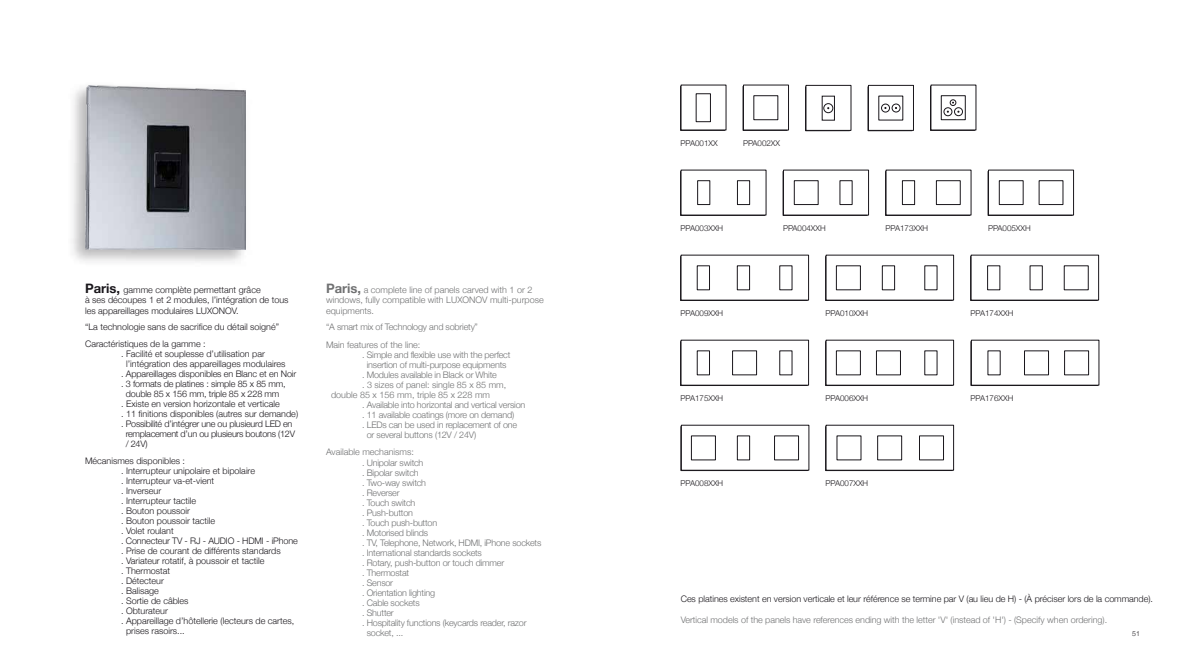
<style>
.page{position:relative;width:1191px;height:652px;background:#fff}
.page>*{position:absolute;margin:0;border:0;box-sizing:border-box;transform-origin:0 0}
.t1{font:300 9px/10.4px "Helvetica Neue";color:#1a171c}
.t2{font:300 9px/17.8px "Helvetica Neue";letter-spacing:-.02em;color:#707172}
.t3{font:300 9px/10.4px "Helvetica Neue";color:#707172}
.t4{font:300 9px "Helvetica Neue";letter-spacing:-.02em;color:#1a171c}
.t5{font:300 9px "Helvetica Neue";letter-spacing:-.025em;color:#1a171c}
.t6{font:300 8px "Helvetica Neue";color:#1a171c}
.t7{font:300 7px "Helvetica Neue";color:#1a171c}
.s1{font-weight:700;font-size:13px}
</style>
<div class="page">
<img style="left:85px;top:85px;width:160px;height:164px">
<svg style="left:680px;top:85px;width:45px;height:46px"></svg>
<svg style="left:742px;top:86px;width:46px;height:45px"></svg>
<div style="left:868px;top:85px;width:45px;height:46px;border:1px solid #1a171c"></div>
<svg style="left:867px;top:86px;width:46px;height:46px"></svg>
<svg style="left:930px;top:85px;width:45px;height:46px"></svg>
<svg style="left:987px;top:171px;width:86px;height:45px"></svg>
<div style="left:999px;top:181px;width:24px;height:24px;border:1px solid #1a171c"></div>
<svg style="left:680px;top:170px;width:85px;height:46px"></svg>
<div style="left:697px;top:181px;width:13px;height:24px;border:1px solid #1a171c"></div>
<div style="left:737px;top:181px;width:13px;height:24px;border:1px solid #1a171c"></div>
<svg style="left:782px;top:171px;width:86px;height:45px"></svg>
<div style="left:794px;top:181px;width:24px;height:24px;border:1px solid #1a171c"></div>
<svg style="left:680px;top:255px;width:128px;height:46px"></svg>
<div style="left:737px;top:266px;width:12px;height:24px;border:1px solid #1a171c"></div>
<div style="left:779px;top:266px;width:13px;height:24px;border:1px solid #1a171c"></div>
<svg style="left:825px;top:255px;width:128px;height:46px"></svg>
<div style="left:882px;top:266px;width:12px;height:24px;border:1px solid #1a171c"></div>
<svg style="left:825px;top:341px;width:128px;height:45px"></svg>
<svg style="left:885px;top:170px;width:85px;height:46px"></svg>
<div style="left:936px;top:181px;width:24px;height:24px;border:1px solid #1a171c"></div>
<div style="left:902px;top:181px;width:12px;height:24px;border:1px solid #1a171c"></div>
<svg style="left:970px;top:255px;width:128px;height:46px"></svg>
<div style="left:987px;top:266px;width:13px;height:24px;border:1px solid #1a171c"></div>
<svg style="left:680px;top:341px;width:128px;height:45px"></svg>
<div style="left:779px;top:351px;width:13px;height:24px;border:1px solid #1a171c"></div>
<svg style="left:825px;top:426px;width:128px;height:46px"></svg>
<svg style="left:970px;top:341px;width:128px;height:45px"></svg>
<div style="left:806px;top:85px;width:45px;height:46px;border:1px solid #1a171c"></div>
<svg style="left:805px;top:86px;width:45px;height:46px"></svg>
<svg style="left:680px;top:426px;width:128px;height:46px"></svg>
<div style="left:737px;top:436px;width:13px;height:24px;border:1px solid #1a171c"></div>
<p class="t1" style="left:85px;top:284px;width:205px"><span class="s1">Paris,</span> gamme complète permettant grâce<br>à ses découpes 1 et 2 modules, l’intégration de tous les appareillages modulaires LUXONOV.</p>
<p class="t1" style="left:85px;top:319px;width:195px;line-height:16.8px">“La technologie sans de sacrifice du détail soigné”<br>Caractéristiques de la gamme :</p>
<p class="t1" style="left:121px;top:349px;width:145px">. Facilité et souplesse d’utilisation par</p>
<p class="t1" style="left:126px;top:359px;width:161px">l’intégration des appareillages modulaires</p>
<p class="t1" style="left:121px;top:369px;width:177px">. Appareillages disponibles en Blanc et en Noir</p>
<p class="t1" style="left:121px;top:379px;width:166px">. 3 formats de platines : simple 85 x 85 mm,</p>
<p class="t1" style="left:126px;top:389px;width:155px">double 85 x 156 mm, triple 85 x 228 mm</p>
<p class="t1" style="left:121px;top:399px;width:160px">. Existe en version horizontale et verticale</p>
<p class="t1" style="left:121px;top:409px;width:179px">. 11 finitions disponibles (autres sur demande)</p>
<p class="t4" style="left:121px;top:418px;width:173px">. Possibilité d’intégrer une ou plusieurd LED en</p>
<p class="t5" style="left:126px;top:428px;width:171px">remplacement d’un ou plusieurs boutons (12V</p>
<p class="t1" style="left:126px;top:439px;width:24px">/ 24V)</p>
<p class="t1" style="left:85px;top:455px;width:101px">Mécanismes disponibles :</p>
<p class="t1" style="left:121px;top:465px;width:135px">. Interrupteur unipolaire et bipolaire</p>
<p class="t1" style="left:121px;top:475px;width:95px">. Interrupteur va-et-vient</p>
<p class="t1" style="left:121px;top:485px;width:42px">. Inverseur</p>
<p class="t1" style="left:121px;top:495px;width:77px">. Interrupteur tactile</p>
<p class="t1" style="left:121px;top:505px;width:71px">. Bouton poussoir</p>
<p class="t1" style="left:121px;top:515px;width:96px">. Bouton poussoir tactile</p>
<p class="t1" style="left:121px;top:525px;width:54px">. Volet roulant</p>
<p class="t1" style="left:121px;top:535px;width:178px">. Connecteur TV - RJ - AUDIO - HDMI - iPhone</p>
<p class="t1" style="left:121px;top:545px;width:161px">. Prise de courant de différents standards</p>
<p class="t1" style="left:121px;top:555px;width:145px">. Variateur rotatif, à poussoir et tactile</p>
<p class="t1" style="left:121px;top:565px;width:51px">. Thermostat</p>
<p class="t1" style="left:121px;top:575px;width:44px">. Détecteur</p>
<p class="t1" style="left:121px;top:585px;width:39px">. Balisage</p>
<p class="t1" style="left:121px;top:595px;width:69px">. Sortie de câbles</p>
<p class="t1" style="left:121px;top:605px;width:48px">. Obturateur</p>
<p class="t1" style="left:121px;top:615px;width:175px">. Appareillage d’hôtellerie (lecteurs de cartes,</p>
<p class="t1" style="left:126px;top:625px;width:60px">prises rasoirs...</p>
<p class="t3" style="left:326px;top:284px;width:219px"><span class="s1">Paris,</span> a complete line of panels carved with 1 or 2 windows, fully compatible with LUXONOV multi-purpose equipments.</p>
<p class="t2" style="left:326px;top:318px;width:153px">“A smart mix of Technology and sobriety”<br>Main features of the line:</p>
<p class="t2" style="left:362px;top:346px;width:150px">. Simple and flexible use with the perfect</p>
<p class="t2" style="left:367px;top:356px;width:141px">insertion of multi-purpose equipments</p>
<p class="t2" style="left:362px;top:366px;width:136px">. Modules available in Black or White</p>
<p class="t3" style="left:362px;top:380px;width:146px">. 3 sizes of panel: single 85 x 85 mm,</p>
<p class="t3" style="left:331px;top:390px;width:160px">double 85 x 156 mm, triple 85 x 228 mm</p>
<p class="t2" style="left:362px;top:396px;width:165px">. Available into horizontal and vertical version</p>
<p class="t2" style="left:362px;top:406px;width:154px">. 11 available coatings (more on demand)</p>
<p class="t2" style="left:362px;top:416px;width:157px">. LEDs can be used in replacement of one</p>
<p class="t2" style="left:367px;top:426px;width:111px">or several buttons (12V / 24V)</p>
<p class="t3" style="left:326px;top:446px;width:89px">Available mechanisms:</p>
<p class="t2" style="left:362px;top:453px;width:63px">. Unipolar switch</p>
<p class="t2" style="left:362px;top:463px;width:58px">. Bipolar switch</p>
<p class="t2" style="left:362px;top:473px;width:66px">. Two-way switch</p>
<p class="t2" style="left:362px;top:483px;width:39px">. Reverser</p>
<p class="t2" style="left:362px;top:493px;width:55px">. Touch switch</p>
<p class="t2" style="left:362px;top:503px;width:52px">. Push-button</p>
<p class="t2" style="left:362px;top:513px;width:77px">. Touch push-button</p>
<p class="t2" style="left:362px;top:523px;width:67px">. Motorised blinds</p>
<p class="t2" style="left:362px;top:533px;width:181px">. TV, Telephone, Network, HDMI, iPhone sockets</p>
<p class="t2" style="left:362px;top:543px;width:121px">. International standards sockets</p>
<p class="t2" style="left:362px;top:553px;width:144px">. Rotary, push-button or touch dimmer</p>
<p class="t2" style="left:362px;top:563px;width:49px">. Thermostat</p>
<p class="t2" style="left:362px;top:573px;width:33px">. Sensor</p>
<p class="t2" style="left:362px;top:583px;width:75px">. Orientation lighting</p>
<p class="t2" style="left:362px;top:593px;width:59px">. Cable sockets</p>
<p class="t2" style="left:362px;top:603px;width:33px">. Shutter</p>
<p class="t2" style="left:362px;top:613px;width:166px">. Hospitality functions (keycards reader, razor</p>
<p class="t2" style="left:367px;top:623px;width:38px">socket, ...</p>
<p class="t6" style="left:680px;top:138px;width:39px">PPA001XX</p>
<p class="t6" style="left:743px;top:138px;width:39px">PPA002XX</p>
<p class="t6" style="left:680px;top:223px;width:44px">PPA003XXH</p>
<p class="t6" style="left:783px;top:223px;width:44px">PPA004XXH</p>
<p class="t6" style="left:885px;top:223px;width:44px">PPA173XXH</p>
<p class="t6" style="left:988px;top:223px;width:44px">PPA005XXH</p>
<p class="t6" style="left:680px;top:308px;width:44px">PPA009XXH</p>
<p class="t6" style="left:825px;top:308px;width:44px">PPA010XXH</p>
<p class="t6" style="left:970px;top:308px;width:44px">PPA174XXH</p>
<p class="t6" style="left:680px;top:393px;width:44px">PPA175XXH</p>
<p class="t6" style="left:825px;top:393px;width:44px">PPA006XXH</p>
<p class="t6" style="left:970px;top:393px;width:44px">PPA176XXH</p>
<p class="t6" style="left:680px;top:478px;width:44px">PPA008XXH</p>
<p class="t6" style="left:825px;top:478px;width:44px">PPA007XXH</p>
<p class="t1" style="left:680px;top:593px;width:474px">Ces platines existent en version verticale et leur référence se termine par V (au lieu de H) - (À préciser lors de la commande).</p>
<p class="t2" style="left:680px;top:611px;width:428px">Vertical models of the panels have references ending with the letter 'V' (instead of 'H') - (Specify when ordering).</p>
<p class="t7" style="left:1132px;top:630px;width:9px">51</p>
</div>
